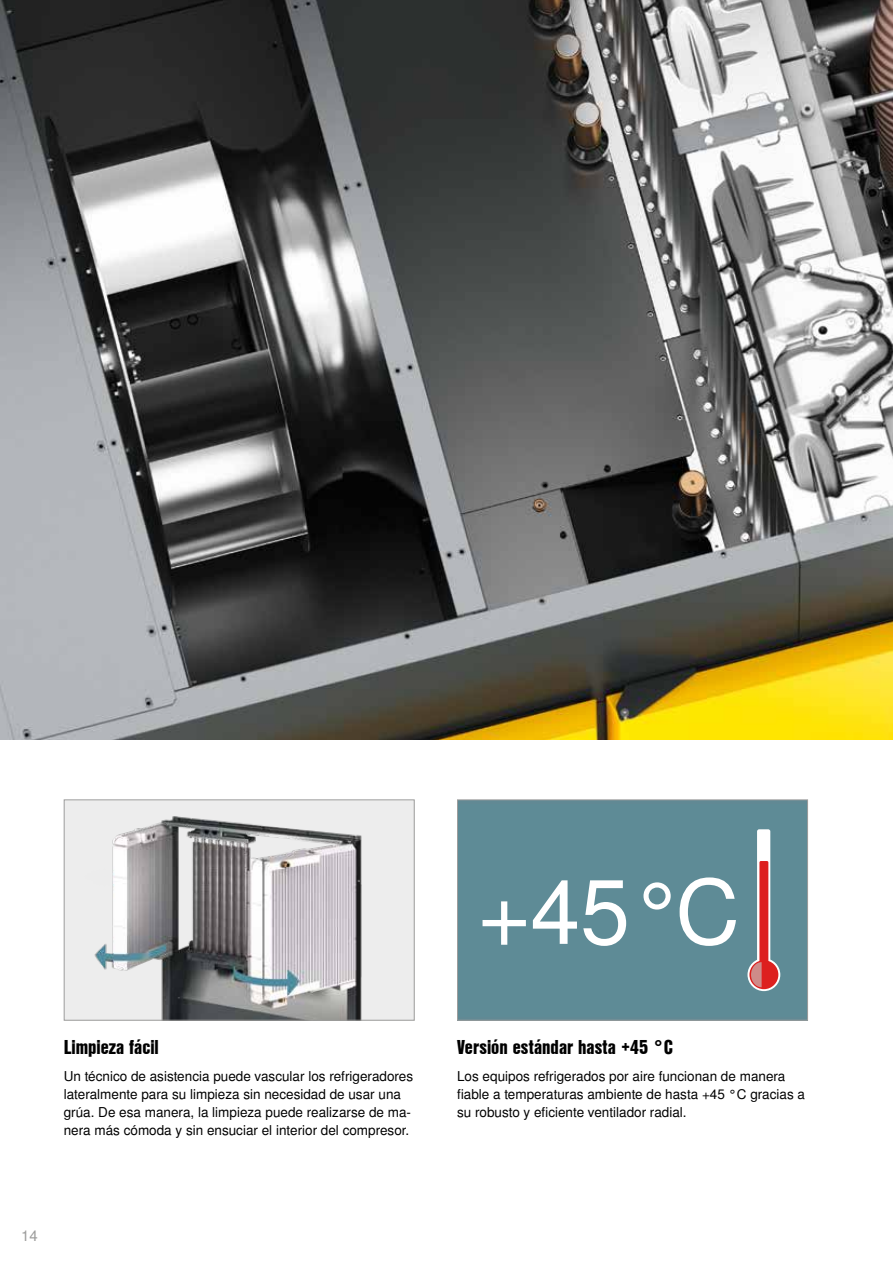
<style>
.page{position:relative;width:893px;height:1263px;background:#fff}
.page>*{position:absolute;margin:0;border:0;box-sizing:border-box;transform-origin:0 0}
.t1{font:89.55px "Nimbus San L";color:#fff}
.t2{font:19.5px "Nimbus San L Bla Con";color:#000}
.t3{font:15px "Nimbus San L";color:#9d9d9c}
.t4{font:13.5px/18px "Nimbus San L";color:#000}
</style>
<div class="page">
<img style="left:0;top:0;width:893px;height:740px">
<img style="left:66px;top:801px;width:347px;height:217px">
<div style="left:64px;top:799px;width:351px;height:221px;border:1px solid #9d9d9c"></div>
<div style="left:457px;top:800px;width:350px;height:220px;background:#618994"></div>
<svg style="left:757px;top:829px;width:13px;height:157px"></svg>
<svg style="left:747px;top:958px;width:33px;height:33px"></svg>
<div style="left:759px;top:861px;width:9px;height:115px;background:#dd201f"></div>
<div style="left:749px;top:960px;width:29px;height:29px;background:#dd201f;border-radius:50%"></div>
<svg style="left:751px;top:962px;width:11px;height:25px"></svg>
<div style="left:457px;top:799px;width:351px;height:221px;border:1px solid #9d9d9c"></div>
<h2 class="t2" style="left:64px;top:1033px;width:97px">Limpieza fácil</h2>
<p class="t4" style="left:64px;top:1068px;width:351px">Un técnico de asistencia puede vascular los refrigeradores lateralmente para su limpieza sin necesidad de usar una grúa. De esa manera, la limpieza puede realizarse de ma&shy;nera más cómoda y sin ensuciar el interior del compresor.</p>
<p class="t3" style="left:21px;top:1226px;width:18px">14</p>
<h1 class="t1" style="left:478px;top:858px;width:263px">+45°C</h1>
<h2 class="t2" style="left:457px;top:1033px;width:217px">Versión estándar hasta +45 °C</h2>
<p class="t4" style="left:457px;top:1068px;width:349px">Los equipos refrigerados por aire funcionan de manera fiable a temperaturas ambiente de hasta +45 °C gracias a su robusto y eficiente ventilador radial.</p>
</div>
